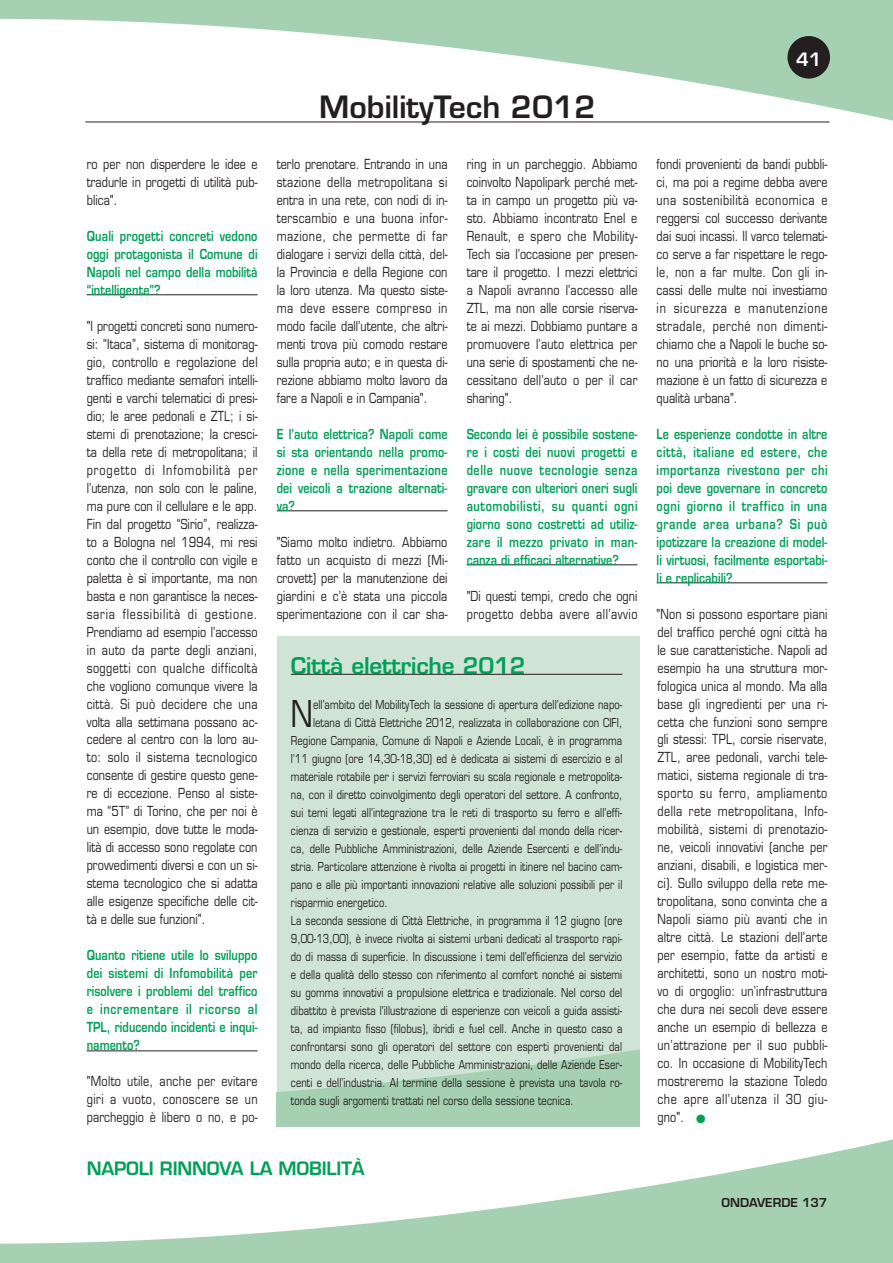
<style>
.page{position:relative;width:893px;height:1263px;background:#fff}
.page>*{position:absolute;margin:0;border:0;box-sizing:border-box;transform-origin:0 0}
.t1{font:36px "Eurostile LT";color:#231f20;scale:.78 1}
.t2{font:600 30px "Eurostile LT";color:#231f20}
.t3{font:600 22.5px "Eurostile LT";letter-spacing:-.01em;color:#009f58}
.t4{font:600 18px "Eurostile LT";letter-spacing:-.01em;color:#009f58}
.t5{font:600 18px "Eurostile LT";color:#fff}
.t6{font:13.5px/18px "Eurostile LT";letter-spacing:.005em;color:#231f20;text-align:justify;scale:.8 1}
.t7{font:600 13.5px/18px "Eurostile LT";letter-spacing:.01em;color:#009f58;text-align:justify;scale:.8 1}
.t8{font:13.5px/18px "Eurostile LT";letter-spacing:.045em;color:#231f20;scale:.8 1}
.t9{font:12px "Eurostile LT";letter-spacing:.01em;color:#231f20;scale:.78 1}
.t10{font:600 12px "Eurostile LT";color:#231f20}
.s1{color:#009f58}
</style>
<div class="page">
<svg style="left:0;top:0;width:893px;height:123px"></svg>
<svg style="left:0;top:1139px;width:893px;height:124px"></svg>
<div style="left:787px;top:36px;width:43px;height:43px;background:#231f20;border-radius:50%"></div>
<div style="left:85px;top:151px;width:744px;height:990px;background:#fff"></div>
<hr style="left:87px;top:294px;width:171px;height:1px;background:#231f20">
<hr style="left:87px;top:1050px;width:171px;height:1px;background:#231f20">
<hr style="left:277px;top:510px;width:170px;height:1px;background:#231f20">
<hr style="left:467px;top:564px;width:170px;height:1px;background:#231f20">
<hr style="left:657px;top:582px;width:170px;height:1px;background:#231f20">
<hr style="left:85px;top:122px;width:744px;height:1px;background:#231f20">
<div style="left:277px;top:637px;width:362px;height:490px;background:#cfe4d5"></div>
<svg style="left:277px;top:1049px;width:362px;height:78px;fill:#a5d0b2"></svg>
<hr style="left:291px;top:674px;width:331px;height:1px;background:#231f20">
<p class="t6" style="left:87px;top:155px;width:215px">ro per non disperdere le idee e tradurle in progetti di utilità pub&shy;blica".</p>
<p class="t7" style="left:87px;top:226px;width:215px">Quali progetti concreti vedono oggi protagonista il Comune di Napoli nel campo della mobilità “intelligente”?</p>
<p class="t6" style="left:87px;top:317px;width:215px">"I progetti concreti sono numero&shy;si: “Itaca”, sistema di monitorag&shy;gio, controllo e regolazione del traffico mediante semafori intelli&shy;genti e varchi telematici di presi&shy;dio; le aree pedonali e ZTL; i si&shy;stemi di prenotazione; la cresci&shy;ta della rete di metropolitana; il progetto di Infomobilità per l’utenza, non solo con le paline, ma pure con il cellulare e le app.<br>Fin dal progetto “Sirio”, realizza&shy;to a Bologna nel 1994, mi resi conto che il controllo con vigile e paletta è sì importante, ma non basta e non garantisce la neces&shy;saria flessibilità di gestione.<br>Prendiamo ad esempio l’accesso in auto da parte degli anziani, soggetti con qualche difficoltà che vogliono comunque vivere la città. Si può decidere che una volta alla settimana possano ac&shy;cedere al centro con la loro au&shy;to: solo il sistema tecnologico consente di gestire questo gene&shy;re di eccezione. Penso al siste&shy;ma “5T” di Torino, che per noi è un esempio, dove tutte le moda&shy;lità di accesso sono regolate con provvedimenti diversi e con un si&shy;stema tecnologico che si adatta alle esigenze specifiche delle cit&shy;tà e delle sue funzioni".</p>
<p class="t7" style="left:87px;top:946px;width:215px">Quanto ritiene utile lo sviluppo dei sistemi di Infomobilità per risolvere i problemi del traffico e incrementare il ricorso al TPL, riducendo incidenti e inqui&shy;namento?</p>
<p class="t6" style="left:87px;top:1072px;width:215px">"Molto utile, anche per evitare giri a vuoto, conoscere se un parcheggio è libero o no, e po-</p>
<h2 class="t2" style="left:319px;top:88px;width:278px">MobilityTech 2012</h2>
<p class="t6" style="left:277px;top:155px;width:215px">terlo prenotare. Entrando in una stazione della metropolitana si entra in una rete, con nodi di in&shy;terscambio e una buona infor&shy;mazione, che permette di far dialogare i servizi della città, del&shy;la Provincia e della Regione con la loro utenza. Ma questo siste&shy;ma deve essere compreso in modo facile dall’utente, che altri&shy;menti trova più comodo restare sulla propria auto; e in questa di&shy;rezione abbiamo molto lavoro da fare a Napoli e in Campania".</p>
<p class="t7" style="left:277px;top:424px;width:215px">E l’auto elettrica? Napoli come si sta orientando nella promo&shy;zione e nella sperimentazione dei veicoli a trazione alternati&shy;va?</p>
<p class="t6" style="left:277px;top:533px;width:215px">"Siamo molto indietro. Abbiamo fatto un acquisto di mezzi (Mi&shy;crovett) per la manutenzione dei giardini e c’è stata una piccola sperimentazione con il car sha-</p>
<p class="t6" style="left:467px;top:155px;width:215px">ring in un parcheggio. Abbiamo coinvolto Napolipark perché met&shy;ta in campo un progetto più va&shy;sto. Abbiamo incontrato Enel e Renault, e spero che Mobility-Tech sia l’occasione per presen&shy;tare il progetto. I mezzi elettrici a Napoli avranno l’accesso alle ZTL, ma non alle corsie riserva&shy;te ai mezzi. Dobbiamo puntare a promuovere l’auto elettrica per una serie di spostamenti che ne&shy;cessitano dell’auto o per il car sharing".</p>
<p class="t7" style="left:467px;top:424px;width:215px">Secondo lei è possibile sostene&shy;re i costi dei nuovi progetti e delle nuove tecnologie senza gravare con ulteriori oneri sugli automobilisti, su quanti ogni giorno sono costretti ad utiliz&shy;zare il mezzo privato in man&shy;canza di efficaci alternative?</p>
<p class="t8" style="left:467px;top:587px;width:215px">"Di questi tempi, credo che ogni progetto debba avere all’avvio</p>
<h3 class="t3" style="left:291px;top:652px;width:236px">Città elettriche 2012</h3>
<h1 class="t1" style="left:291px;top:692px;width:30px">N</h1>
<p class="t9" style="left:313px;top:697px;width:398px">ell’ambito del MobilityTech la sessione di apertura dell’edizione napo-</p>
<p class="t9" style="left:313px;top:715px;width:398px">letana di Città Elettriche 2012, realizzata in collaborazione con CIFI,</p>
<p class="t9" style="left:291px;top:733px;width:426px">Regione Campania, Comune di Napoli e Aziende Locali, è in programma</p>
<p class="t9" style="left:291px;top:751px;width:426px">l’11 giugno (ore 14,30-18,30) ed è dedicata ai sistemi di esercizio e al</p>
<p class="t9" style="left:291px;top:769px;width:426px">materiale rotabile per i servizi ferroviari su scala regionale e metropolita-</p>
<p class="t9" style="left:291px;top:787px;width:426px">na, con il diretto coinvolgimento degli operatori del settore. A confronto,</p>
<p class="t9" style="left:291px;top:805px;width:426px">sui temi legati all’integrazione tra le reti di trasporto su ferro e all’effi-</p>
<p class="t9" style="left:291px;top:823px;width:426px">cienza di servizio e gestionale, esperti provenienti dal mondo della ricer-</p>
<p class="t9" style="left:291px;top:841px;width:426px">ca, delle Pubbliche Amministrazioni, delle Aziende Esercenti e dell’indu-</p>
<p class="t9" style="left:291px;top:859px;width:426px">stria. Particolare attenzione è rivolta ai progetti in itinere nel bacino cam-</p>
<p class="t9" style="left:291px;top:877px;width:426px">pano e alle più importanti innovazioni relative alle soluzioni possibili per il</p>
<p class="t9" style="left:291px;top:895px;width:126px">risparmio energetico.</p>
<p class="t9" style="left:291px;top:913px;width:426px">La seconda sessione di Città Elettriche, in programma il 12 giugno (ore</p>
<p class="t9" style="left:291px;top:931px;width:426px">9,00-13,00), è invece rivolta ai sistemi urbani dedicati al trasporto rapi-</p>
<p class="t9" style="left:291px;top:949px;width:426px">do di massa di superficie. In discussione i temi dell’efficienza del servizio</p>
<p class="t9" style="left:291px;top:967px;width:426px">e della qualità dello stesso con riferimento al comfort nonché ai sistemi</p>
<p class="t9" style="left:291px;top:985px;width:426px">su gomma innovativi a propulsione elettrica e tradizionale. Nel corso del</p>
<p class="t9" style="left:291px;top:1003px;width:426px">dibattito è prevista l’illustrazione di esperienze con veicoli a guida assisti-</p>
<p class="t9" style="left:291px;top:1021px;width:427px">ta, ad impianto fisso (filobus), ibridi e fuel cell. Anche in questo caso a</p>
<p class="t9" style="left:291px;top:1039px;width:426px">confrontarsi sono gli operatori del settore con esperti provenienti dal</p>
<p class="t9" style="left:291px;top:1057px;width:426px">mondo della ricerca, delle Pubbliche Amministrazioni, delle Aziende Eser-</p>
<p class="t9" style="left:291px;top:1075px;width:426px">centi e dell’industria. Al termine della sessione è prevista una tavola ro-</p>
<p class="t9" style="left:291px;top:1093px;width:364px">tonda sugli argomenti trattati nel corso della sessione tecnica.</p>
<h3 class="t4" style="left:87px;top:1157px;width:105px">Napoli r innova</h3>
<h3 class="t4" style="left:250px;top:1157px;width:116px">la mobilità</h3>
<h3 class="t5" style="left:796px;top:48px;width:27px">41</h3>
<p class="t6" style="left:657px;top:155px;width:215px">fondi provenienti da bandi pubbli&shy;ci, ma poi a regime debba avere una sostenibilità economica e reggersi col successo derivante dai suoi incassi. Il varco telemati&shy;co serve a far rispettare le rego&shy;le, non a far multe. Con gli in&shy;cassi delle multe noi investiamo in sicurezza e manutenzione stradale, perché non dimenti&shy;chiamo che a Napoli le buche so&shy;no una priorità e la loro risiste&shy;mazione è un fatto di sicurezza e qualità urbana".</p>
<p class="t7" style="left:657px;top:424px;width:215px">Le esperienze condotte in altre città, italiane ed estere, che importanza rivestono per chi poi deve governare in concreto ogni giorno il traffico in una grande area urbana? Si può ipotizzare la creazione di model&shy;li virtuosi, facilmente esportabi&shy;li e replicabili?</p>
<p class="t6" style="left:657px;top:605px;width:215px">"Non si possono esportare piani del traffico perché ogni città ha le sue caratteristiche. Napoli ad esempio ha una struttura mor&shy;fologica unica al mondo. Ma alla base gli ingredienti per una ri&shy;cetta che funzioni sono sempre gli stessi: TPL, corsie riservate, ZTL, aree pedonali, varchi tele&shy;matici, sistema regionale di tra&shy;sporto su ferro, ampliamento della rete metropolitana, Info&shy;mobilità, sistemi di prenotazio&shy;ne, veicoli innovativi (anche per anziani, disabili, e logistica mer&shy;ci). Sullo sviluppo della rete me&shy;tropolitana, sono convinta che a Napoli siamo più avanti che in altre città. Le stazioni dell’arte per esempio, fatte da artisti e architetti, sono un nostro moti&shy;vo di orgoglio: un’infrastruttura che dura nei secoli deve essere anche un esempio di bellezza e un’attrazione per il suo pubbli&shy;co. In occasione di MobilityTech mostreremo la stazione Toledo che apre all’utenza il 30 giu&shy;gno". <span class="s1">●</span></p>
<p class="t10" style="left:722px;top:1195px;width:107px">ONDAVERDE 137</p>
</div>
